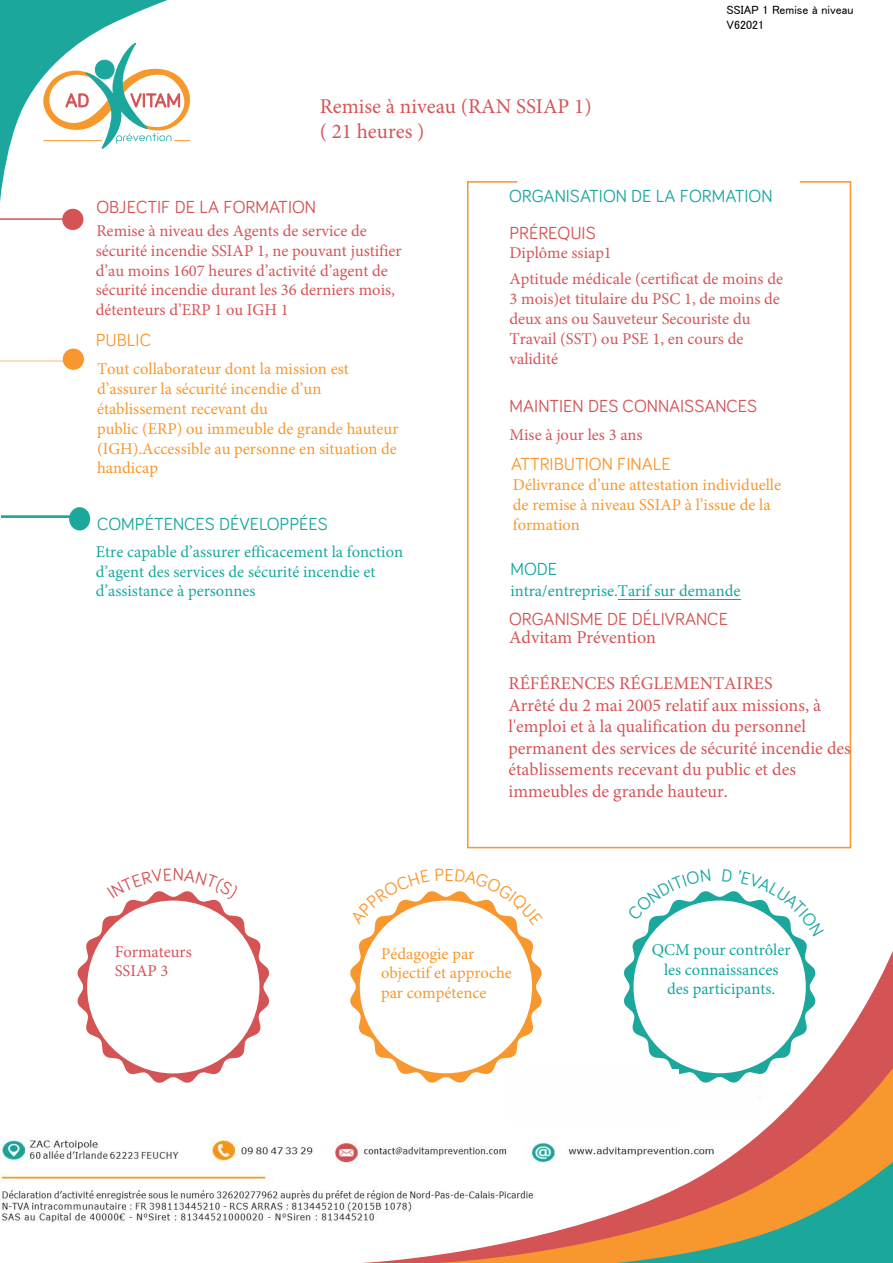
<style>
.page{position:relative;width:893px;height:1263px;background:#fff}
.page>*{position:absolute;margin:0;border:0;box-sizing:border-box;transform-origin:0 0}
.t1{font:21px/25.2px "Minion Pro";color:#d55457}
.t2{font:18px/21.6px "Minion Pro";color:#d55457}
.t3{font:18px "Bariol";color:#d45355}
.t4{font:18px "Bariol";color:#1ca79d}
.t5{font:18px "Bariol";color:#f7972d}
.t6{font:18px "Minion Pro";color:#d45355}
.t7{font:16.5px/19.8px "Minion Pro";color:#d55457}
.t8{font:16.5px/19.8px "Minion Pro";color:#f8982c}
.t9{font:16.5px/19.8px "Minion Pro";color:#1ca79d}
.t10{font:16.5px/19.6px "Minion Pro";color:#12a79d;text-align:center}
.t11{font:12px/14.4px "MS UI Gothic";color:#000}
</style>
<div class="page">
<img style="left:1px;top:1137px;width:291px;height:86px">
<svg style="left:373px;top:951px;width:520px;height:312px"></svg>
<svg style="left:0;top:149px;width:84px;height:81px"></svg>
<svg style="left:0;top:0;width:190px;height:149px"></svg>
<div style="left:62px;top:209px;width:21px;height:21px;background:#d45355;border-radius:50%"></div>
<div style="left:63px;top:349px;width:21px;height:21px;background:#f7972d;border-radius:50%"></div>
<div style="left:69px;top:507px;width:21px;height:23px;background:#1ca79d;border-radius:50%"></div>
<hr style="left:0;top:218px;width:73px;height:2px;background:#d45355">
<hr style="left:0;top:360px;width:73px;height:1px;background:#f7972d">
<hr style="left:1px;top:516px;width:74px;height:2px;background:#1ca79d">
<svg style="left:467px;top:181px;width:385px;height:668px"></svg>
<hr style="left:618px;top:599px;width:122px;height:1px;background:#12a79d">
<img style="left:511px;top:1070px;width:167px;height:55px">
<img style="left:647px;top:1085px;width:110px;height:35px">
<svg style="left:350px;top:891px;width:193px;height:192px"></svg>
<svg style="left:77px;top:891px;width:193px;height:192px"></svg>
<svg style="left:623px;top:891px;width:201px;height:192px"></svg>
<p class="t1" style="left:320px;top:94px;width:273px">Remise à niveau (RAN SSIAP 1) ( 21 heures )</p>
<p class="t11" style="left:726px;top:3px;width:129px">SSIAP 1 Remise à niveau<br>V62021</p>
<p class="t3" style="left:96px;top:195px;width:221px">OBJECTIF DE LA FORMATION</p>
<p class="t7" style="left:96px;top:221px;width:307px">Remise à niveau des Agents de service de sécurité incendie SSIAP 1, ne pouvant justifier d’au moins 1607 heures d’activité d’agent de sécurité incendie durant les 36 derniers mois, détenteurs d’ERP 1 ou IGH 1</p>
<p class="t5" style="left:96px;top:328px;width:57px">PUBLIC</p>
<p class="t8" style="left:97px;top:359px;width:303px">Tout collaborateur dont la mission est d’assurer la sécurité incendie d’un établissement recevant du<br>public (ERP) ou immeuble de grande hauteur (IGH).Accessible au personne en situation de handicap</p>
<p class="t4" style="left:97px;top:512px;width:232px">COMPÉTENCES DÉVELOPPÉES</p>
<p class="t9" style="left:96px;top:542px;width:309px">Etre capable d’assurer efficacement la fonction d’agent des services de sécurité incendie et d’assistance à personnes</p>
<p class="t4" style="left:509px;top:183px;width:265px">ORGANISATION DE LA FORMATION</p>
<p class="t3" style="left:509px;top:220px;width:88px">PRÉREQUIS</p>
<p class="t7" style="left:509px;top:239px;width:275px;line-height:26.7px">Diplôme ssiap1<br>Aptitude médicale (certificat de moins de</p>
<p class="t7" style="left:509px;top:289px;width:272px">3 mois)et titulaire du PSC 1, de moins de deux ans ou Sauveteur Secouriste du<br>Travail (SST) ou PSE 1, en cours de validité</p>
<p class="t3" style="left:509px;top:394px;width:249px">MAINTIEN DES CONNAISSANCES</p>
<p class="t7" style="left:509px;top:425px;width:135px">Mise à jour les 3 ans</p>
<p class="t5" style="left:511px;top:452px;width:161px">ATTRIBUTION FINALE</p>
<p class="t8" style="left:513px;top:474px;width:270px;line-height:20.2px">Délivrance d’une attestation individuelle de remise à niveau SSIAP à l’issue de la formation</p>
<p class="t4" style="left:510px;top:556px;width:48px">MODE</p>
<p class="t10" style="left:510px;top:581px;width:232px">intra/entreprise.Tarif sur demande</p>
<p class="t3" style="left:509px;top:607px;width:220px">ORGANISME DE DÉLIVRANCE</p>
<p class="t6" style="left:509px;top:625px;width:148px">Advitam Prévention</p>
<p class="t2" style="left:508px;top:672px;width:344px">RÉFÉRENCES RÉGLEMENTAIRES<br>Arrêté du 2 mai 2005 relatif aux missions, à l'emploi et à la qualification du personnel permanent des services de sécurité incendie des établissements recevant du public et des immeubles de grande hauteur.</p>
<p class="t7" style="left:115px;top:941px;width:79px">Formateurs<br>SSIAP 3</p>
<p class="t10" style="left:652px;top:940px;width:140px">QCM pour contrôler les connaissances des participants.</p>
<p class="t8" style="left:381px;top:943px;width:132px">Pédagogie par objectif et approche par compétence</p>
</div>
